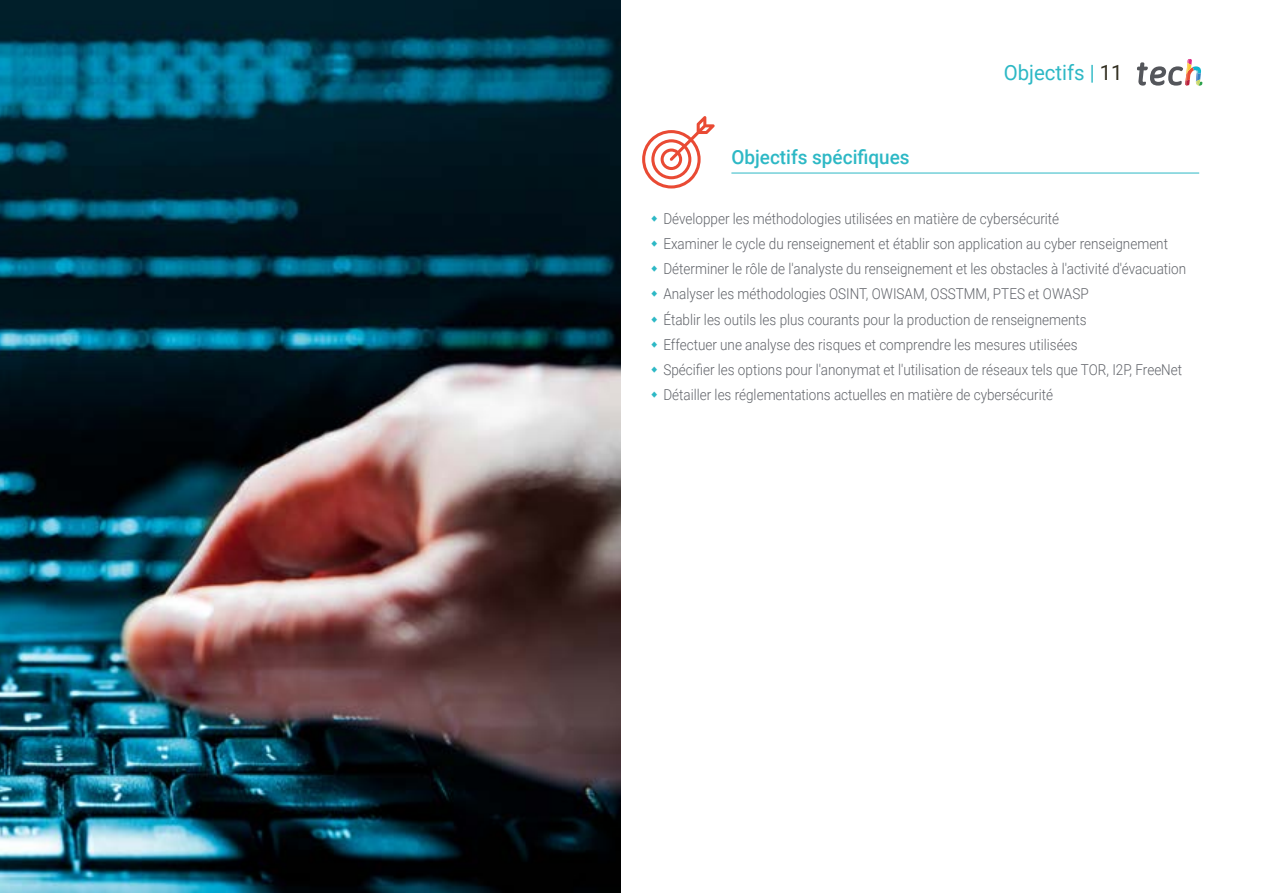
<style>
.page{position:relative;width:1263px;height:893px;background:#fff}
.page>*{position:absolute;margin:0;border:0;box-sizing:border-box;transform-origin:0 0}
.t1{font:21px "Roboto";color:#2db8c5}
.t2{font:500 19.5px "Roboto";color:#2db8c5}
.t3{font:300 15px/25.2px "Roboto";color:#61646a;scale:.9 1}
.s1{color:#312e20}
</style>
<div class="page">
<hr style="left:731px;top:173px;width:468px;height:1px;background:#2db8c5">
<svg style="left:642px;top:116px;width:73px;height:72px"></svg>
<img style="left:0;top:0;width:621px;height:893px">
<svg style="left:1137px;top:59px;width:65px;height:27px"></svg>
<h2 class="t2" style="left:731px;top:144px;width:180px">Objectifs spécifiques</h2>
<h1 class="t1" style="left:1004px;top:57px;width:120px">Objectifs | <span class="s1">11</span></h1>
<p class="t3" style="left:663px;top:205px;width:582px">Développer les méthodologies utilisées en matière de cybersécurité<br>Examiner le cycle du renseignement et établir son application au cyber renseignement Déterminer le rôle de l'analyste du renseignement et les obstacles à l'activité d'évacuation Analyser les méthodologies OSINT, OWISAM, OSSTMM, PTES et OWASP<br>Établir les outils les plus courants pour la production de renseignements<br>Effectuer une analyse des risques et comprendre les mesures utilisées<br>Spécifier les options pour l'anonymat et l'utilisation de réseaux tels que TOR, I2P, FreeNet Détailler les réglementations actuelles en matière de cybersécurité</p>
</div>
